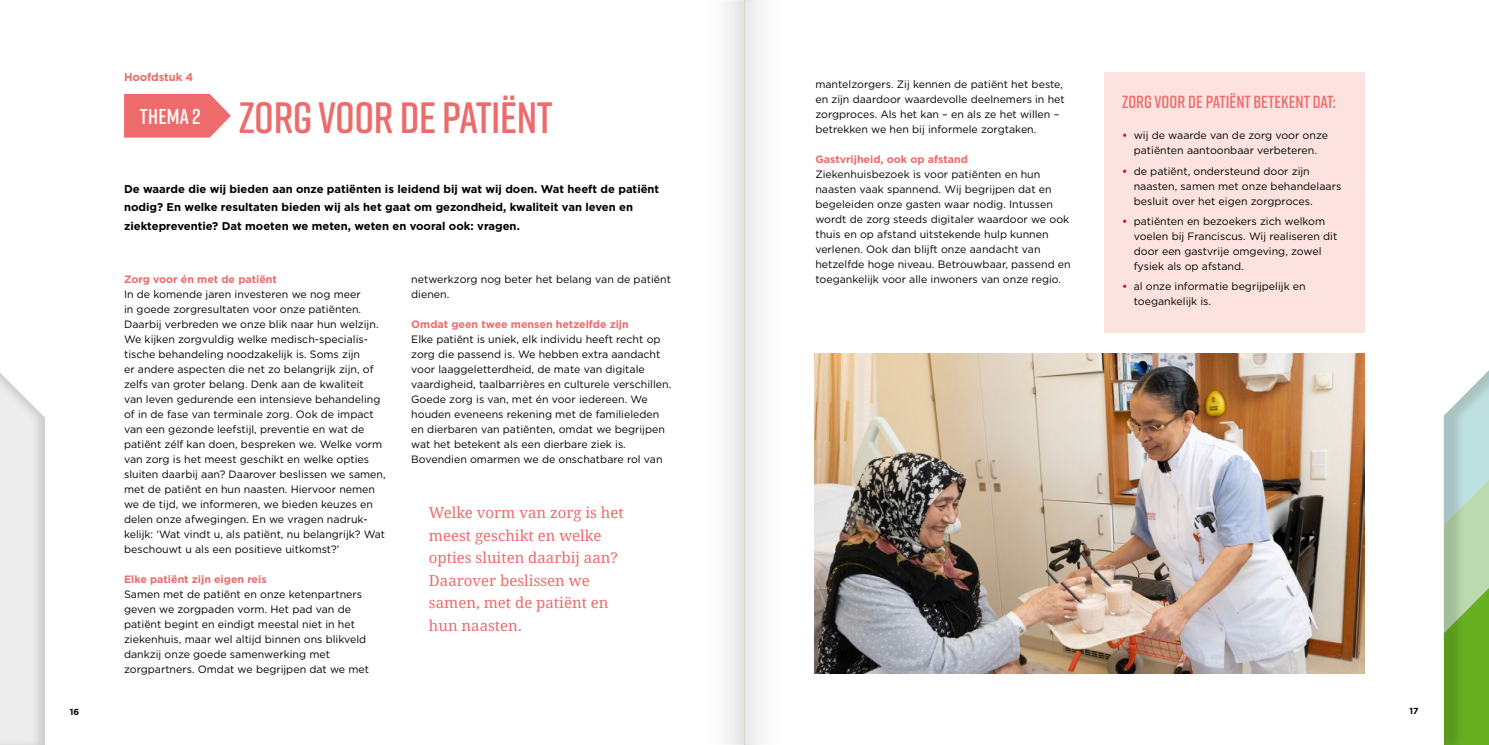
<style>
.page{position:relative;width:1489px;height:745px;background:#fff}
.page>*{position:absolute;margin:0;border:0;box-sizing:border-box;transform-origin:0 0}
.t1{font:600 43.75px "Rift";letter-spacing:-.01em;color:#ed6b6b}
.t2{font:600 17.5px "Rift";color:#ed6b6b}
.t3{font:15px/22.5px "Droid Serif";color:#ed6b6b}
.t4{font:700 11.25px/18.8px "Gotham";color:#000}
.t5{font:700 11.25px "Gotham";letter-spacing:-.01em;color:#ed6b6b}
.t6{font:10.62px/15px "Gotham";color:#000}
.t7{font:700 10.62px "Gotham";color:#ed6b6b}
.t8{font:700 8.75px "Gotham";color:#000}
.s1{font-weight:700;color:#e30613}
</style>
<div class="page">
<svg style="left:814px;top:72px;width:674px;height:672px"></svg>
<div style="left:0;top:363px;width:56px;height:381px;background:#000;opacity:.13"></div>
<img style="left:814px;top:354px;width:550px;height:318px">
<div style="left:1104px;top:72px;width:260px;height:261px;background:#fce3e0"></div>
<svg style="left:124px;top:94px;width:107px;height:43px;background:#ee7979"></svg>
<div style="left:727px;top:2px;width:33px;height:740px;background:#eee"></div>
<p class="t5" style="left:124px;top:70px;width:71px">Hoofdstuk 4</p>
<h1 class="t1" style="left:140px;top:86px;width:414px"><sup>THEMA</sup> <sup>2</sup> ZORG VOOR DE PATIËNT</h1>
<p class="t4" style="left:124px;top:179px;width:536px">De waarde die wij bieden aan onze patiënten is leidend bij wat wij doen. Wat heeft de patiënt nodig? En welke resultaten bieden wij als het gaat om gezondheid, kwaliteit van leven en ziektepreventie? Dat moeten we meten, weten en vooral ook: vragen.</p>
<p class="t7" style="left:124px;top:272px;width:154px">Zorg voor én met de patiënt</p>
<p class="t6" style="left:124px;top:286px;width:263px">In de komende jaren investeren we nog meer<br>in goede zorgresultaten voor onze patiënten.<br>Daarbij verbreden we onze blik naar hun welzijn.<br>We kijken zorgvuldig welke medisch-specialis&shy;tische behandeling noodzakelijk is. Soms zijn<br>er andere aspecten die net zo belangrijk zijn, of zelfs van groter belang. Denk aan de kwaliteit<br>van leven gedurende een intensieve behandeling of in de fase van terminale zorg. Ook de impact van een gezonde leefstijl, preventie en wat de patiënt zélf kan doen, bespreken we. Welke vorm van zorg is het meest geschikt en welke opties sluiten daarbij aan? Daarover beslissen we samen, met de patiënt en hun naasten. Hiervoor nemen we de tijd, we informeren, we bieden keuzes en delen onze afwegingen. En we vragen nadruk&shy;kelijk: ‘Wat vindt u, als patiënt, nu belangrijk? Wat beschouwt u als een positieve uitkomst?’</p>
<p class="t7" style="left:124px;top:572px;width:144px">Elke patiënt zijn eigen reis</p>
<p class="t6" style="left:124px;top:586px;width:246px">Samen met de patiënt en onze ketenpartners geven we zorgpaden vorm. Het pad van de patiënt begint en eindigt meestal niet in het ziekenhuis, maar wel altijd binnen ons blikveld dankzij onze goede samenwerking met zorgpartners. Omdat we begrijpen dat we met</p>
<p class="t6" style="left:411px;top:271px;width:261px">netwerkzorg nog beter het belang van de patiënt dienen.</p>
<p class="t7" style="left:411px;top:317px;width:219px">Omdat geen twee mensen hetzelfde zijn</p>
<p class="t6" style="left:411px;top:331px;width:261px">Elke patiënt is uniek, elk individu heeft recht op zorg die passend is. We hebben extra aandacht voor laaggeletterdheid, de mate van digitale vaardigheid, taalbarrières en culturele verschillen.<br>Goede zorg is van, met én voor iedereen. We houden eveneens rekening met de familieleden en dierbaren van patiënten, omdat we begrijpen wat het betekent als een dierbare ziek is.<br>Bovendien omarmen we de onschatbare rol van</p>
<h3 class="t3" style="left:429px;top:500px;width:196px">Welke vorm van zorg is het meest geschikt en welke opties sluiten daarbij aan?<br>Daarover beslissen we samen, met de patiënt en hun naasten.</h3>
<p class="t6" style="left:815px;top:76px;width:251px">mantelzorgers. Zij kennen de patiënt het beste, en zijn daardoor waardevolle deelnemers in het zorgproces. Als het kan – en als ze het willen – betrekken we hen bij informele zorgtaken.</p>
<p class="t7" style="left:815px;top:152px;width:154px">Gastvrijheid, ook op afstand</p>
<p class="t6" style="left:815px;top:166px;width:257px">Ziekenhuisbezoek is voor patiënten en hun naasten vaak spannend. Wij begrijpen dat en begeleiden onze gasten waar nodig. Intussen wordt de zorg steeds digitaler waardoor we ook thuis en op afstand uitstekende hulp kunnen verlenen. Ook dan blijft onze aandacht van hetzelfde hoge niveau. Betrouwbaar, passend en toegankelijk voor alle inwoners van onze regio.</p>
<h2 class="t2" style="left:1121px;top:89px;width:215px">ZORG VOOR DE PATIËNT BETEKENT DAT:</h2>
<p class="t6" style="left:1121px;top:128px;width:207px;text-align:center"><span class="s1">•</span> wij de waarde van de zorg voor onze patiënten aantoonbaar verbeteren.</p>
<p class="t6" style="left:1133px;top:163px;width:209px;text-indent:-12px"><span class="s1">•</span> de patiënt, ondersteund door zijn naasten, samen met onze behandelaars besluit over het eigen zorgproces.</p>
<p class="t6" style="left:1133px;top:213px;width:205px;text-indent:-12px"><span class="s1">•</span> patiënten en bezoekers zich welkom voelen bij Franciscus. Wij realiseren dit door een gastvrije omgeving, zowel fysiek als op afstand.</p>
<p class="t6" style="left:1133px;top:279px;width:173px;text-indent:-12px"><span class="s1">•</span> al onze informatie begrijpelijk en toegankelijk is.</p>
<p class="t8" style="left:70px;top:705px;width:11px">16</p>
<p class="t8" style="left:1409px;top:704px;width:11px">17</p>
</div>
